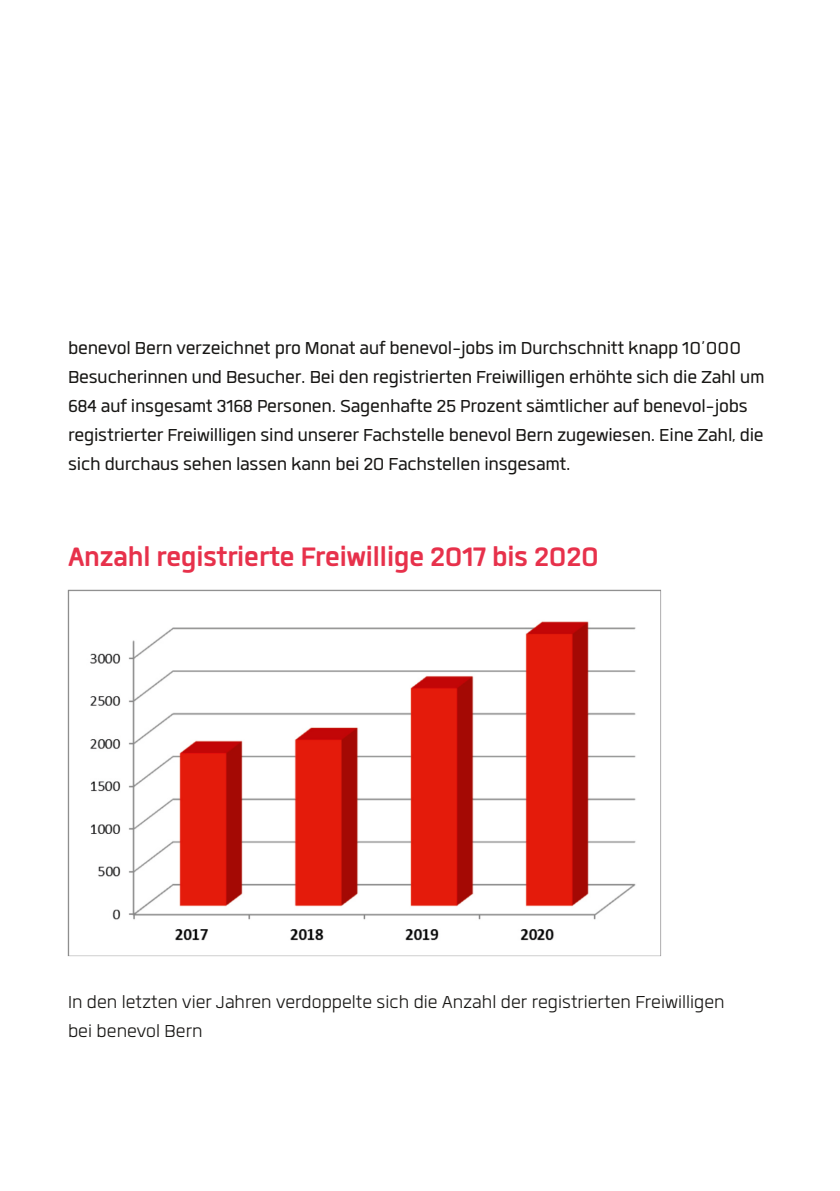
<style>
.page{position:relative;width:840px;height:1191px;background:#fff}
.page>*{position:absolute;margin:0;border:0;box-sizing:border-box;transform-origin:0 0}
.t1{font:700 37px "Quan";letter-spacing:-.02em;color:#e7314b}
.t2{font:24px/29px "Quan";letter-spacing:-.01em;color:#181715}
.t3{font:300 24px/29px "Quan";color:#181715}
</style>
<div class="page">
<img style="left:67px;top:590px;width:594px;height:366px">
<p class="t2" style="left:68px;top:333px;width:697px">benevol Bern verzeichnet pro Monat auf benevol-jobs im Durchschnitt knapp 10’000<br>Besucherinnen und Besucher. Bei den registrierten Freiwilligen erhöhte sich die Zahl um 684 auf insgesamt 3168 Personen. Sagenhafte 25 Prozent sämtlicher auf benevol-jobs registrierter Freiwilligen sind unserer Fachstelle benevol Bern zugewiesen. Eine Zahl, die sich durchaus sehen lassen kann bei 20 Fachstellen insgesamt.</p>
<h1 class="t1" style="left:68px;top:538px;width:532px">Anzahl registrierte Freiwillige 2017 bis 2020</h1>
<p class="t3" style="left:68px;top:987px;width:657px">In den letzten vier Jahren verdoppelte sich die Anzahl der registrierten Freiwilligen bei benevol Bern</p>
</div>
